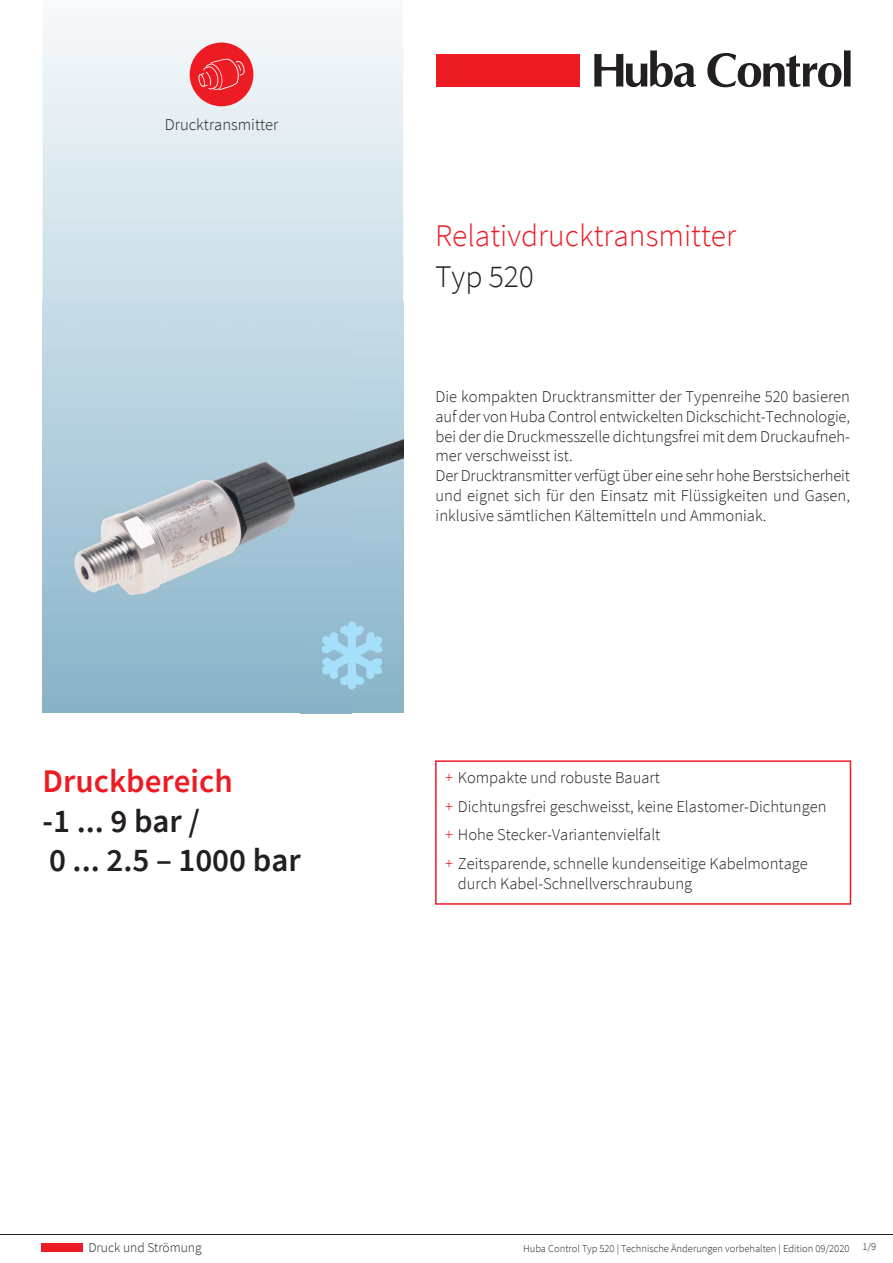
<style>
.page{position:relative;width:893px;height:1263px;background:#fff}
.page>*{position:absolute;margin:0;border:0;box-sizing:border-box;transform-origin:0 0}
.t1{font:600 33px/39.6px "Source Sans Pro";color:#231f20}
.t2{font:600 33px "Source Sans Pro";color:#ed1c24}
.t3{font:300 31.5px "Source Sans Pro";color:#ed1c24}
.t4{font:300 31.5px "Source Sans Pro";color:#231f20}
.t5{font:300 16.5px/19.8px "Source Sans Pro";color:#231f20}
.t6{font:300 13.5px "Source Sans Pro";color:#231f20}
.t7{font:300 10.5px "Source Sans Pro";color:#231f20}
.s1{color:#ed1c24}
</style>
<div class="page">
<hr style="left:0;top:1234px;width:893px;height:1px;background:#231f20">
<div style="left:41px;top:1243px;width:42px;height:9px;background:#ed1c24"></div>
<svg style="left:435px;top:760px;width:416px;height:145px"></svg>
<div style="left:436px;top:54px;width:144px;height:33px;background:#ed1c24"></div>
<svg style="left:594px;top:50px;width:102px;height:37px"></svg>
<svg style="left:707px;top:50px;width:144px;height:37px"></svg>
<svg style="left:43px;top:14px;width:360px;height:288px"></svg>
<img style="left:43px;top:302px;width:360px;height:411px">
<div style="left:190px;top:43px;width:63px;height:63px;background:#ed1c24;border-radius:50%"></div>
<svg style="left:198px;top:58px;width:47px;height:32px"></svg>
<svg style="left:322px;top:621px;width:60px;height:69px;background:#9bcce3"></svg>
<p class="t5" style="left:165px;top:115px;width:115px">Drucktransmitter</p>
<h1 class="t2" style="left:43px;top:760px;width:192px">Druckbereich</h1>
<h1 class="t1" style="left:43px;top:800px;width:260px">-1 ... 9 bar /<br>0 ... 2.5 – 1000 bar</h1>
<h2 class="t3" style="left:435px;top:215px;width:302px">Relativdrucktransmitter</h2>
<h2 class="t4" style="left:435px;top:256px;width:100px">Typ 520</h2>
<p class="t5" style="left:436px;top:386px;width:416px">Die kompakten Drucktransmitter der Typenreihe 520 basieren auf der von Huba Control entwickelten Dickschicht-Technologie, bei der die Druckmesszelle dichtungsfrei mit dem Druckaufneh&shy;mer verschweisst ist.<br>Der Drucktransmitter verfügt über eine sehr hohe Berstsicherheit und eignet sich für den Einsatz mit Flüssigkeiten und Gasen, inklusive sämtlichen Kältemitteln und Ammoniak.</p>
<p class="t5" style="left:445px;top:762px;width:383px;line-height:28.8px"><span class="s1">+</span> Kompakte und robuste Bauart<br><span class="s1">+</span> Dichtungsfrei geschweisst, keine Elastomer-Dichtungen <span class="s1">+</span> Hohe Stecker-Variantenvielfalt<br><span class="s1">+</span> Zeitsparende, schnelle kundenseitige Kabelmontage</p>
<p class="t5" style="left:458px;top:873px;width:236px">durch Kabel-Schnellverschraubung</p>
<p class="t6" style="left:88px;top:1239px;width:115px">Druck und Strömung</p>
<p class="t7" style="left:523px;top:1242px;width:355px">Huba Control Typ 520 | Technische Änderungen vorbehalten | Edition 09/2020 1/9</p>
</div>
